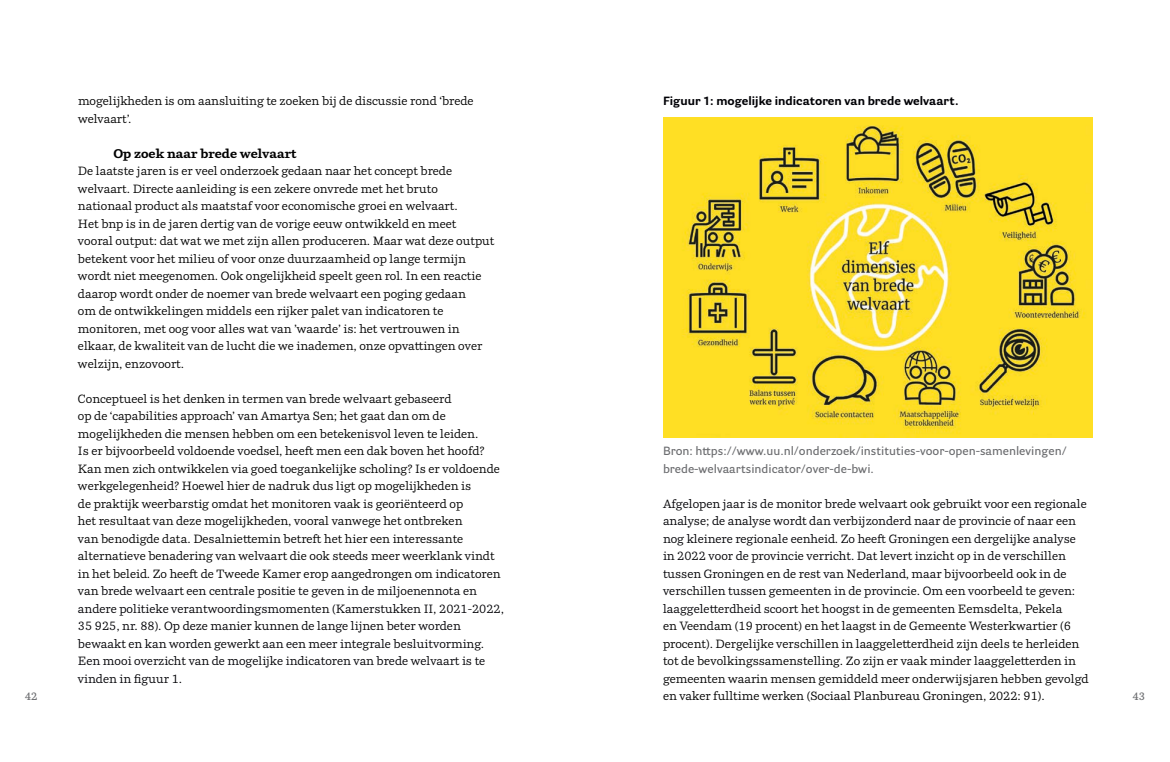
<style>
.page{position:relative;width:1170px;height:762px;background:#fff}
.page>*{position:absolute;margin:0;border:0;box-sizing:border-box;transform-origin:0 0}
.t1{font:700 12.5px "Parry";color:#000001}
.t2{font:11.88px/17.5px "Parry";color:#000001}
.t3{font:11.88px/17.5px "Parry";color:#000005}
.t4{font:600 11.88px/17.5px "Parry Grotesque";color:#6c6d70}
.t5{font:700 11.88px "Parry Grotesque";color:#000005}
.t6{font:600 10.62px "Parry";color:#6c6d70}
.s1{color:#000005}
.s2{color:#000001}
</style>
<div class="page">
<img style="left:663px;top:118px;width:429px;height:319px">
<p class="t5" style="left:663px;top:92px;width:297px">Figuur 1: mogelijke indicatoren van brede welvaart.</p>
<p class="t2" style="left:78px;top:92px;width:397px">mogelijkheden is om aansluiting te zoeken bij de discussie rond ‘brede welvaart’.</p>
<p class="t1" style="left:113px;top:144px;width:185px">Op zoek naar brede welvaart</p>
<p class="t2" style="left:78px;top:162px;width:418px">De laatste jaren is er veel onderzoek gedaan naar het concept brede welvaart. Directe aanleiding is een zekere onvrede met het bruto nationaal product als maatstaf voor economische groei en welvaart.<br>Het bnp is in de jaren dertig van de vorige eeuw ontwikkeld en meet<br>vooral output: dat wat we met zijn allen produceren. Maar wat deze output betekent voor het milieu of voor onze duurzaamheid op lange termijn wordt niet meegenomen. Ook ongelijkheid speelt geen rol. In een reactie daarop wordt onder de noemer van brede welvaart een poging gedaan<br>om de ontwikkelingen middels een rijker palet van indicatoren te monitoren, met oog voor alles wat van ’waarde’ is: het vertrouwen in elkaar, de kwaliteit van de lucht die we inademen, onze opvattingen over welzijn, enzovoort.</p>
<p class="t2" style="left:78px;top:390px;width:427px">Conceptueel is het denken in termen van brede welvaart gebaseerd<br>op de ‘capabilities approach’ van Amartya Sen; het gaat dan om de mogelijkheden die mensen hebben om een betekenisvol leven te leiden.<br>Is er bijvoorbeeld voldoende voedsel, heeft men een dak boven het hoofd?<br>Kan men zich ontwikkelen via goed toegankelijke scholing? Is er voldoende werkgelegenheid? Hoewel hier de nadruk dus ligt op mogelijkheden is<br>de praktijk weerbarstig omdat het monitoren vaak is georiënteerd op<br>het resultaat van deze mogelijkheden, vooral vanwege het ontbreken<br>van benodigde data. Desalniettemin betreft het hier een interessante alternatieve benadering van welvaart die ook steeds meer weerklank vindt in het beleid. Zo heeft de Tweede Kamer erop aangedrongen om indicatoren van <span class="s1">brede welvaart een centrale positie te geven in de miljoenennota en andere politieke verantwoordingsmomenten (Kamerstukken II, 2021-2022, 35 925, nr. 88). Op deze manier kunnen de lange lijnen beter worden bewaakt en kan worden gewerkt aan een meer integrale besluitvorming.<br>Een mooi overzicht van de mogelijke indicatoren van brede welvaart is te vinden in figuur 1.</span></p>
<p class="t4" style="left:663px;top:442px;width:405px">Bron: https://www.uu.nl/onderzoek/instituties-voor-open-samenlevingen/ brede-welvaartsindicator/over-de-bwi.</p>
<p class="t3" style="left:663px;top:494px;width:427px">Afgelopen jaar is de monitor brede welvaart ook gebruikt voor een regionale analyse; de analyse wordt dan verbijzonderd naar de provincie of naar een nog kleinere regionale eenheid. Zo heeft Groningen een dergelijke analyse in 2022 voor de provincie verricht. Dat levert inzicht op in de verschillen tussen Groningen en de rest van Nederland, maar bijvoorbeeld ook in de verschillen tussen gemeenten in de provincie. Om een voorbeeld te geven: laaggeletterdheid scoort het hoogst in de gemeenten <span class="s2">Eemsdelta, Pekela<br>en Veendam (19 procent) en het laagst in de Gemeente Westerkwartier (6 procent). Dergelijke verschillen in laaggeletterdheid zijn deels te herleiden tot de bevolkingssamenstelling. Zo zijn er vaak minder laaggeletterden in gemeenten waarin mensen gemiddeld meer onderwijsjaren hebben gevolgd en vaker fulltime werken (Sociaal Planbureau Groningen, 2022: 91).</span></p>
<p class="t6" style="left:25px;top:689px;width:14px">42</p>
<p class="t6" style="left:1132px;top:689px;width:14px">43</p>
</div>
